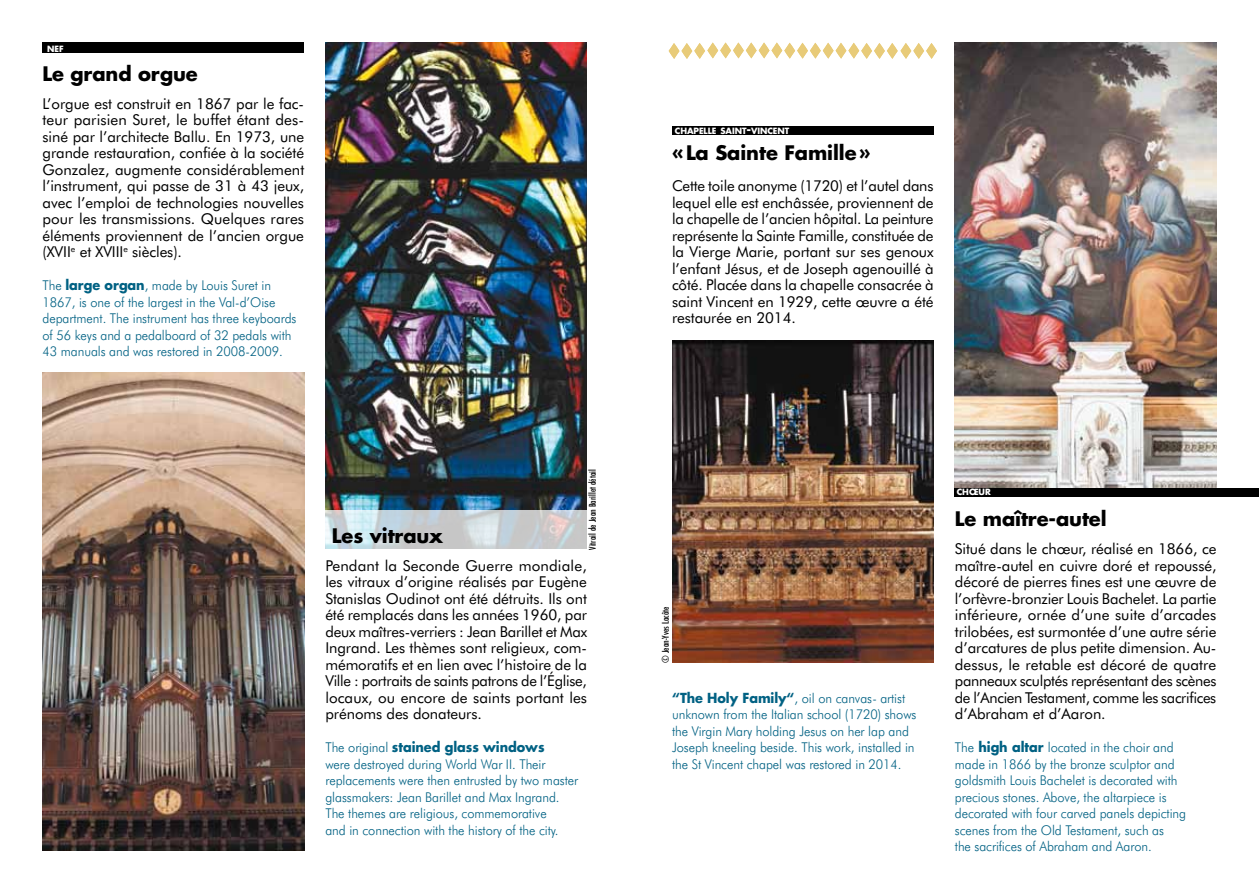
<style>
.page{position:relative;width:1259px;height:893px;background:#fff}
.page>*{position:absolute;margin:0;border:0;box-sizing:border-box;transform-origin:0 0}
.t1{font:700 19.5px "Futura";letter-spacing:-.005em;color:#000}
.t2{font:15px/16.5px "Futura BT";letter-spacing:-.005em;color:#000;text-align:justify}
.t3{font:300 13.5px/16.5px "Futura BT";letter-spacing:-.005em;color:#006183;scale:.95 1}
.t4{font:700 13.5px "Futura";letter-spacing:-.005em;color:#006183;scale:.95 1}
.t5{font:500 condensed 9px "Futura";color:#000}
.t6{font:700 8.4px "Futura";letter-spacing:-.005em;color:#fff}
.s1{font-family:"Futura";font-weight:700}
.s2{font-family:"Futura BT";font-weight:300}
.s3{font-size:12px}
</style>
<div class="page">
<img style="left:325px;top:43px;width:262px;height:467px">
<img style="left:955px;top:43px;width:261px;height:445px">
<img style="left:672px;top:340px;width:261px;height:322px">
<img style="left:43px;top:373px;width:261px;height:477px">
<div style="left:43px;top:43px;width:261px;height:10px;background:#000"></div>
<svg style="left:325px;top:510px;width:262px;height:39px;background:#cbd2d6"></svg>
<div style="left:672px;top:126px;width:261px;height:9px;background:#000"></div>
<div style="left:955px;top:488px;width:304px;height:8px;background:#000"></div>
<svg style="left:733px;top:43px;width:11px;height:15px"></svg>
<svg style="left:810px;top:43px;width:11px;height:16px"></svg>
<svg style="left:913px;top:43px;width:11px;height:16px"></svg>
<svg style="left:771px;top:43px;width:11px;height:15px"></svg>
<svg style="left:848px;top:43px;width:11px;height:16px"></svg>
<svg style="left:694px;top:43px;width:11px;height:16px"></svg>
<svg style="left:887px;top:43px;width:10px;height:16px"></svg>
<svg style="left:681px;top:43px;width:11px;height:16px"></svg>
<svg style="left:720px;top:43px;width:11px;height:15px"></svg>
<svg style="left:797px;top:43px;width:11px;height:16px"></svg>
<svg style="left:900px;top:43px;width:11px;height:16px"></svg>
<svg style="left:758px;top:43px;width:11px;height:15px"></svg>
<svg style="left:835px;top:43px;width:11px;height:16px"></svg>
<svg style="left:874px;top:43px;width:11px;height:16px"></svg>
<svg style="left:668px;top:43px;width:11px;height:16px"></svg>
<svg style="left:707px;top:43px;width:11px;height:15px"></svg>
<svg style="left:784px;top:43px;width:11px;height:16px"></svg>
<svg style="left:746px;top:43px;width:10px;height:15px"></svg>
<svg style="left:823px;top:43px;width:10px;height:16px"></svg>
<svg style="left:926px;top:43px;width:11px;height:16px"></svg>
<svg style="left:861px;top:43px;width:11px;height:16px"></svg>
<p class="t6" style="left:47px;top:43px;width:18px">NEF</p>
<h1 class="t1" style="left:43px;top:60px;width:157px">Le grand orgue</h1>
<p class="t2" style="left:43px;top:95px;width:263px">L’orgue est construit en 1867 par le fac&shy;teur parisien Suret, le buffet étant des&shy;siné par l’architecte Ballu. En 1973, une grande restauration, confiée à la société Gonzalez, augmente considérablement l’instrument, qui passe de 31 à 43 jeux, avec l’emploi de technologies nouvelles pour les transmissions. Quelques rares éléments proviennent de l’ancien orgue (XVII<sup>e</sup> et XVIII<sup>e</sup> siècles).</p>
<p class="t3" style="left:43px;top:277px;width:269px">The <span class="s1">large organ</span>, made by Louis Suret in 1867, is one of the largest in the Val-d’Oise department. The instrument has three keyboards of 56 keys and a pedalboard of 32 pedals with 43 manuals and was restored in 2008-2009.</p>
<p class="t5" style="left:587px;top:550px;width:82px;rotate:-90deg">Vitrail de Jean Barillet détail</p>
<h1 class="t1" style="left:332px;top:522px;width:113px">Les vitraux</h1>
<p class="t2" style="left:325px;top:557px;width:263px">Pendant la Seconde Guerre mondiale, les vitraux d’origine réalisés par Eugène Stanislas Oudinot ont été détruits. Ils ont été remplacés dans les années 1960, par deux maîtres-verriers : Jean Barillet et Max Ingrand. Les thèmes sont religieux, com&shy;mémoratifs et en lien avec l’histoire de la Ville : portraits de saints patrons de l’Église, locaux, ou encore de saints portant les prénoms des donateurs.</p>
<p class="t4" style="left:325px;top:738px;width:232px"><span class="s2">The original</span> stained glass windows</p>
<p class="t3" style="left:325px;top:755px;width:268px">were destroyed during World War II. Their replacements were then entrusted by two master glassmakers: Jean Barillet and Max Ingrand.<br>The themes are religious, commemorative<br>and in connection with the history of the city.</p>
<p class="t6" style="left:675px;top:125px;width:116px">CHAPELLE SAINT<span class="s3">-</span>VINCENT</p>
<h1 class="t1" style="left:672px;top:140px;width:200px">«La Sainte Famille»</h1>
<p class="t2" style="left:672px;top:177px;width:263px">Cette toile anonyme (1720) et l’autel dans lequel elle est enchâssée, proviennent de la chapelle de l’ancien hôpital. La peinture représente la Sainte Famille, constituée de la Vierge Marie, portant sur ses genoux l’enfant Jésus, et de Joseph agenouillé à côté. Placée dans la chapelle consacrée à saint Vincent en 1929, cette œuvre a été restaurée en 2014.</p>
<p class="t5" style="left:659px;top:663px;width:58px;rotate:-90deg">© Jean-Yves Lacôte</p>
<p class="t3" style="left:672px;top:689px;width:259px"><span class="s1">“The Holy Family“</span>, oil on canvas- artist unknown from the Italian school (1720) shows the Virgin Mary holding Jesus on her lap and Joseph kneeling beside. This work, installed in the St Vincent chapel was restored in 2014.</p>
<p class="t6" style="left:957px;top:486px;width:35px">CHŒUR</p>
<h1 class="t1" style="left:955px;top:505px;width:153px">Le maître-autel</h1>
<p class="t2" style="left:955px;top:540px;width:263px">Situé dans le chœur, réalisé en 1866, ce maître-autel en cuivre doré et repoussé, décoré de pierres fines est une œuvre de l’orfèvre-bronzier Louis Bachelet. La partie inférieure, ornée d’une suite d’arcades trilobées, est surmontée d’une autre série d’arcatures de plus petite dimension. Au&shy;dessus, le retable est décoré de quatre panneaux sculptés représentant des scènes de l’Ancien Testament, comme les sacrifices d’Abraham et d’Aaron.</p>
<p class="t3" style="left:955px;top:739px;width:245px">The <span class="s1">high altar</span> located in the choir and made in 1866 by the bronze sculptor and goldsmith Louis Bachelet is decorated with precious stones. Above, the altarpiece is decorated with four carved panels depicting scenes from the Old Testament, such as<br>the sacrifices of Abraham and Aaron.</p>
</div>
